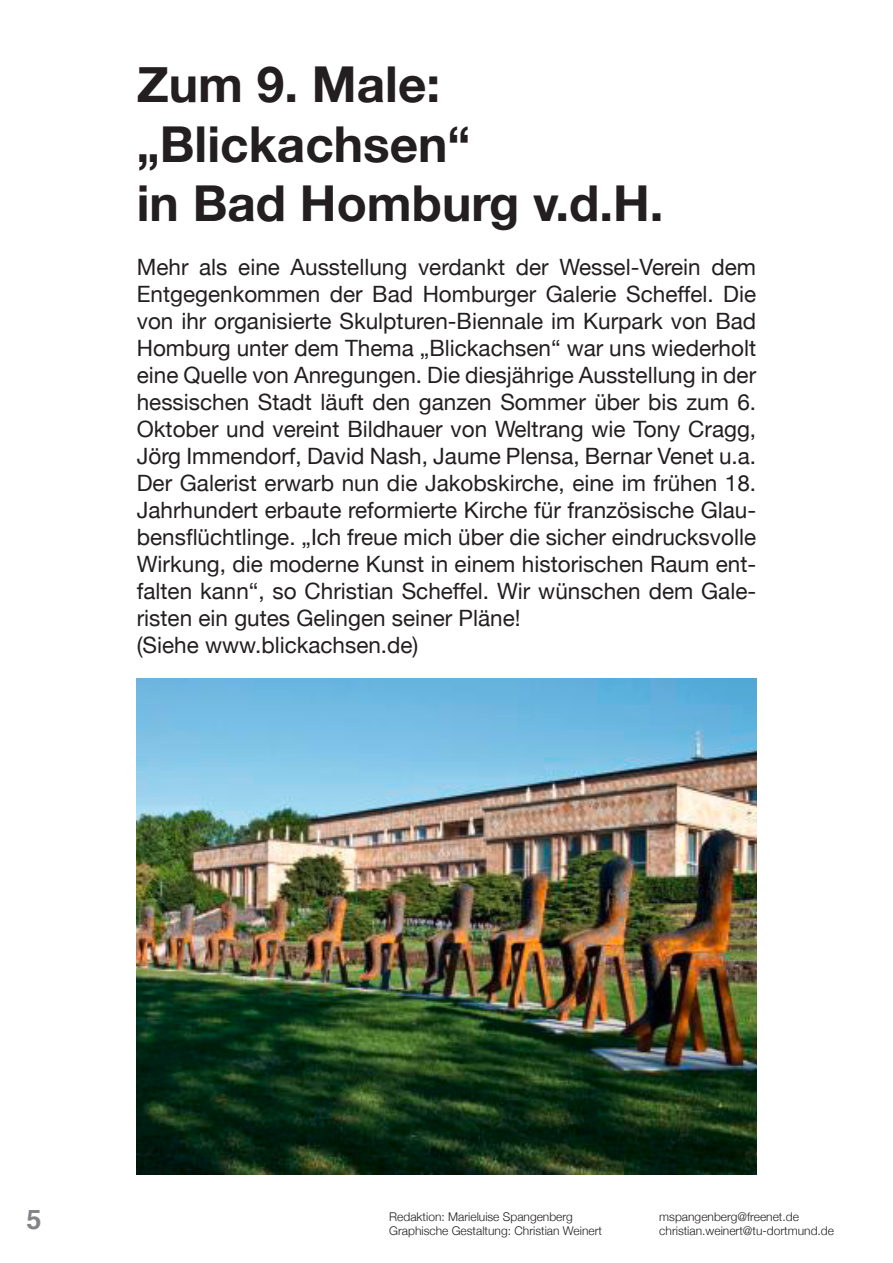
<style>
.page{position:relative;width:893px;height:1263px;background:#fff}
.page>*{position:absolute;margin:0;border:0;box-sizing:border-box;transform-origin:0 0}
.t1{font:700 49.5px/59.4px "Helvetica Neue";color:#231f20}
.t2{font:700 27px "Helvetica";color:#828487}
.t3{font:22.5px/27px "Helvetica Neue";color:#231f20}
.t4{font:300 12px "Helvetica Neue";color:#231f20}
</style>
<div class="page">
<img style="left:137px;top:678px;width:619px;height:496px">
<h1 class="t1" style="left:137px;top:56px;width:528px">Zum 9. Male: „Blickachsen“<br>in Bad Homburg v.d.H.</h1>
<p class="t3" style="left:137px;top:255px;width:621px">Mehr als eine Ausstellung verdankt der Wessel-Verein dem Entgegenkommen der Bad Homburger Galerie Scheffel. Die von ihr organisierte Skulpturen-Biennale im Kurpark von Bad Homburg unter dem Thema „Blickachsen“ war uns wiederholt eine Quelle von Anregungen. Die diesjährige Ausstellung in der hessischen Stadt läuft den ganzen Sommer über bis zum 6.<br>Oktober und vereint Bildhauer von Weltrang wie Tony Cragg, Jörg Immendorf, David Nash, Jaume Plensa, Bernar Venet u.a.<br>Der Galerist erwarb nun die Jakobskirche, eine im frühen 18.<br>Jahrhundert erbaute reformierte Kirche für französische Glau&shy;bensflüchtlinge. „Ich freue mich über die sicher eindrucksvolle Wirkung, die moderne Kunst in einem historischen Raum ent&shy;falten kann“, so Christian Scheffel. Wir wünschen dem Gale&shy;risten ein gutes Gelingen seiner Pläne!<br>(Siehe www.blickachsen.de)</p>
<p class="t2" style="left:26px;top:1198px;width:17px">5</p>
<p class="t4" style="left:389px;top:1206px;width:185px">Redaktion: Marieluise Spangenberg</p>
<p class="t4" style="left:659px;top:1206px;width:141px">mspangenberg@freenet.de</p>
<p class="t4" style="left:389px;top:1221px;width:214px">Graphische Gestaltung: Christian Weinert</p>
<p class="t4" style="left:659px;top:1221px;width:176px">christian.weinert@tu-dortmund.de</p>
</div>
